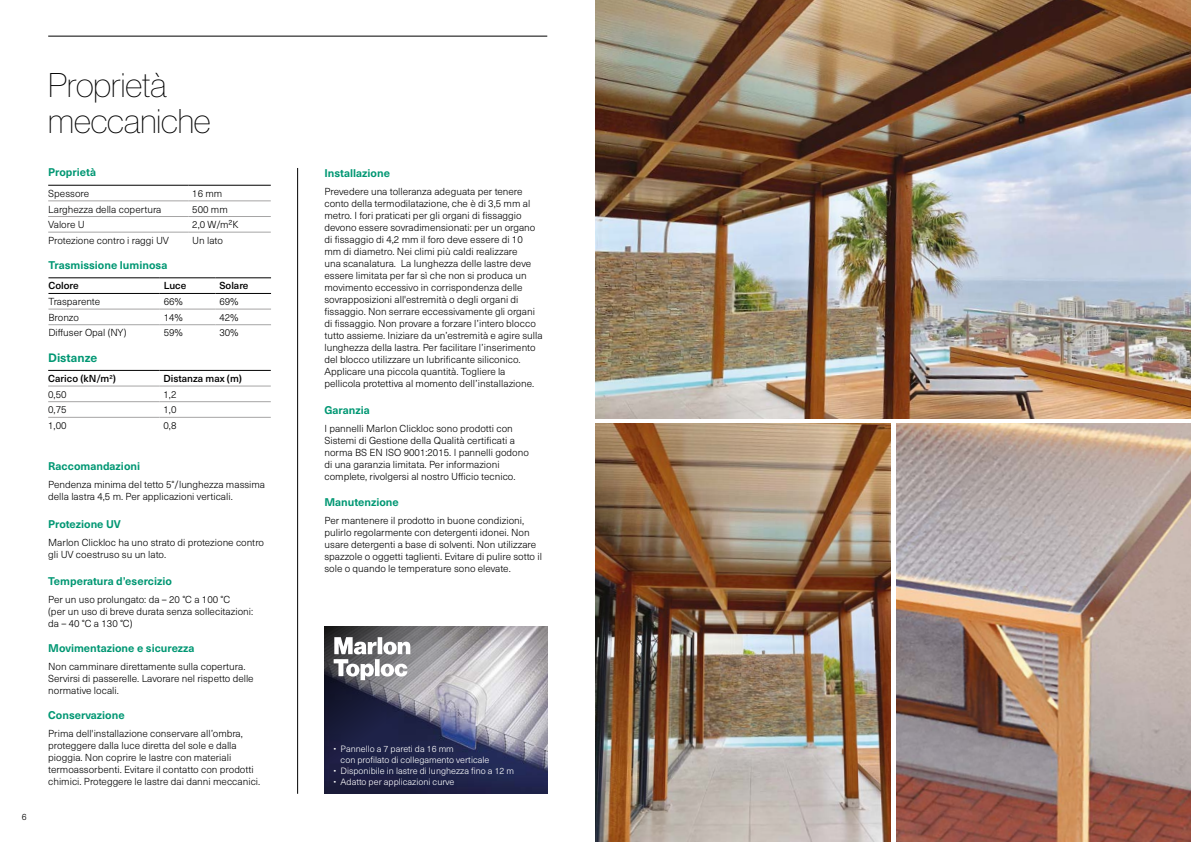
<style>
.page{position:relative;width:1191px;height:842px;background:#fff}
.page>*{position:absolute;margin:0;border:0;box-sizing:border-box;transform-origin:0 0}
.t1{font:33.5px/36.1px "N Haas Grotesk DS Pro 25 Th";color:#000}
.t2{font:700 12px "Neue Haas Unica W1 G";color:#009773}
.t3{font:700 11px "Neue Haas Unica W1 G";color:#009773}
.t4{font:300 10px/12px "Neue Haas Unica W1 G";color:#000}
.t5{font:500 10px "Neue Haas Unica W1 G";color:#000}
.t6{font:300 9px/10.8px "Neue Haas Unica W1 G";color:#fff}
.t7{font:300 9px "Neue Haas Unica W1 G";color:#000}
</style>
<div class="page">
<img style="left:595px;top:0;width:596px;height:418px">
<img style="left:595px;top:424px;width:295px;height:418px">
<img style="left:896px;top:424px;width:295px;height:418px">
<hr style="left:48px;top:278px;width:112px;height:1px;background:#000">
<hr style="left:160px;top:278px;width:55px;height:1px;background:#000">
<hr style="left:215px;top:278px;width:56px;height:1px;background:#000">
<hr style="left:48px;top:293px;width:112px;height:1px;background:#000">
<hr style="left:160px;top:293px;width:55px;height:1px;background:#000">
<hr style="left:215px;top:293px;width:56px;height:1px;background:#000">
<hr style="left:48px;top:309px;width:112px;height:1px;background:#a6a5a5">
<hr style="left:160px;top:309px;width:55px;height:1px;background:#a6a5a5">
<hr style="left:215px;top:309px;width:56px;height:1px;background:#a6a5a5">
<hr style="left:48px;top:325px;width:112px;height:1px;background:#a6a5a5">
<hr style="left:160px;top:325px;width:55px;height:1px;background:#a6a5a5">
<hr style="left:215px;top:325px;width:56px;height:1px;background:#a6a5a5">
<svg style="left:324px;top:626px;width:223px;height:168px;background:#67687d"></svg>
<svg style="left:334px;top:637px;width:76px;height:43px"></svg>
<hr style="left:48px;top:401px;width:111px;height:1px;background:#a6a5a5">
<hr style="left:159px;top:401px;width:112px;height:1px;background:#a6a5a5">
<hr style="left:48px;top:417px;width:111px;height:1px;background:#a6a5a5">
<hr style="left:159px;top:417px;width:112px;height:1px;background:#a6a5a5">
<hr style="left:48px;top:370px;width:111px;height:1px;background:#000">
<hr style="left:159px;top:370px;width:112px;height:1px;background:#000">
<hr style="left:48px;top:386px;width:111px;height:1px;background:#a6a5a5">
<hr style="left:159px;top:386px;width:112px;height:1px;background:#a6a5a5">
<hr style="left:297px;top:168px;width:1px;height:626px;background:#000">
<hr style="left:48px;top:185px;width:140px;height:1px;background:#000">
<hr style="left:188px;top:185px;width:83px;height:1px;background:#000">
<hr style="left:48px;top:201px;width:140px;height:1px;background:#a6a5a5">
<hr style="left:188px;top:201px;width:83px;height:1px;background:#a6a5a5">
<hr style="left:48px;top:216px;width:140px;height:1px;background:#a6a5a5">
<hr style="left:188px;top:216px;width:83px;height:1px;background:#a6a5a5">
<hr style="left:48px;top:232px;width:140px;height:1px;background:#a6a5a5">
<hr style="left:188px;top:232px;width:83px;height:1px;background:#a6a5a5">
<hr style="left:48px;top:36px;width:499px;height:1px;background:#000">
<p class="t7" style="left:22px;top:810px;width:6px">6</p>
<h1 class="t1" style="left:48px;top:67px;width:164px">Proprietà meccaniche</h1>
<p class="t3" style="left:48px;top:164px;width:49px">Proprietà</p>
<p class="t4" style="left:48px;top:187px;width:43px">Spessore</p>
<p class="t4" style="left:192px;top:187px;width:32px">16 mm</p>
<p class="t4" style="left:48px;top:202px;width:115px">Larghezza della copertura</p>
<p class="t4" style="left:192px;top:202px;width:37px">500 mm</p>
<p class="t4" style="left:48px;top:218px;width:38px">Valore U</p>
<p class="t4" style="left:192px;top:218px;width:48px">2,0 W/m²K</p>
<p class="t4" style="left:48px;top:234px;width:122px">Protezione contro i raggi UV</p>
<p class="t4" style="left:192px;top:234px;width:32px">Un lato</p>
<p class="t3" style="left:48px;top:257px;width:121px">Trasmissione luminosa</p>
<p class="t5" style="left:48px;top:278px;width:32px">Colore</p>
<p class="t5" style="left:164px;top:278px;width:24px">Luce</p>
<p class="t5" style="left:219px;top:278px;width:31px">Solare</p>
<p class="t4" style="left:48px;top:295px;width:53px">Trasparente</p>
<p class="t4" style="left:164px;top:295px;width:21px">66%</p>
<p class="t4" style="left:219px;top:295px;width:21px">69%</p>
<p class="t4" style="left:48px;top:311px;width:32px">Bronzo</p>
<p class="t4" style="left:164px;top:311px;width:21px">14%</p>
<p class="t4" style="left:219px;top:311px;width:21px">42%</p>
<p class="t4" style="left:48px;top:326px;width:80px">Diffuser Opal (NY)</p>
<p class="t4" style="left:164px;top:326px;width:21px">59%</p>
<p class="t4" style="left:219px;top:326px;width:21px">30%</p>
<p class="t2" style="left:48px;top:349px;width:51px">Distanze</p>
<p class="t5" style="left:48px;top:371px;width:69px">Carico (kN/m<sup>2</sup>)</p>
<p class="t5" style="left:163px;top:371px;width:80px">Distanza max (m)</p>
<p class="t4" style="left:48px;top:388px;width:20px">0,50</p>
<p class="t4" style="left:163px;top:388px;width:14px">1,2</p>
<p class="t4" style="left:48px;top:403px;width:20px">0,75</p>
<p class="t4" style="left:163px;top:403px;width:14px">1,0</p>
<p class="t4" style="left:48px;top:419px;width:20px">1,00</p>
<p class="t4" style="left:163px;top:419px;width:14px">0,8</p>
<p class="t3" style="left:48px;top:457px;width:93px">Raccomandazioni</p>
<p class="t4" style="left:48px;top:478px;width:218px">Pendenza minima del tetto 5°/lunghezza massima della lastra 4,5 m. Per applicazioni verticali.</p>
<p class="t3" style="left:48px;top:516px;width:74px">Protezione UV</p>
<p class="t4" style="left:48px;top:536px;width:217px">Marlon Clickloc ha uno strato di protezione contro gli UV coestruso su un lato.</p>
<p class="t3" style="left:48px;top:573px;width:125px">Temperatura d’esercizio</p>
<p class="t4" style="left:48px;top:593px;width:207px">Per un uso prolungato: da – 20 °C a 100 °C<br>(per un uso di breve durata senza sollecitazioni: da – 40 °C a 130 °C)</p>
<p class="t3" style="left:48px;top:640px;width:148px">Movimentazione e sicurezza</p>
<p class="t4" style="left:48px;top:660px;width:207px">Non camminare direttamente sulla copertura.<br>Servirsi di passerelle. Lavorare nel rispetto delle normative locali.</p>
<p class="t3" style="left:48px;top:707px;width:78px">Conservazione</p>
<p class="t4" style="left:48px;top:727px;width:213px">Prima dell'installazione conservare all’ombra, proteggere dalla luce diretta del sole e dalla pioggia. Non coprire le lastre con materiali termoassorbenti. Evitare il contatto con prodotti chimici. Proteggere le lastre dai danni meccanici.</p>
<p class="t3" style="left:324px;top:165px;width:67px">Installazione</p>
<p class="t4" style="left:324px;top:185px;width:220px">Prevedere una tolleranza adeguata per tenere conto della termodilatazione, che è di 3,5 mm al metro. I fori praticati per gli organi di fissaggio devono essere sovradimensionati: per un organo di fissaggio di 4,2 mm il foro deve essere di 10<br>mm di diametro. Nei climi più caldi realizzare<br>una scanalatura. La lunghezza delle lastre deve essere limitata per far sì che non si produca un movimento eccessivo in corrispondenza delle sovrapposizioni all'estremità o degli organi di fissaggio. Non serrare eccessivamente gli organi di fissaggio. Non provare a forzare l’intero blocco tutto assieme. Iniziare da un’estremità e agire sulla lunghezza della lastra. Per facilitare l’inserimento del blocco utilizzare un lubrificante siliconico.<br>Applicare una piccola quantità. Togliere la pellicola protettiva al momento dell’installazione.</p>
<p class="t3" style="left:324px;top:401px;width:47px">Garanzia</p>
<p class="t4" style="left:324px;top:421px;width:206px">I pannelli Marlon Clickloc sono prodotti con Sistemi di Gestione della Qualità certificati a norma BS EN ISO 9001:2015. I pannelli godono di una garanzia limitata. Per informazioni complete, rivolgersi al nostro Ufficio tecnico.</p>
<p class="t3" style="left:324px;top:494px;width:76px">Manutenzione</p>
<p class="t4" style="left:324px;top:514px;width:219px">Per mantenere il prodotto in buone condizioni, pulirlo regolarmente con detergenti idonei. Non usare detergenti a base di solventi. Non utilizzare spazzole o oggetti taglienti. Evitare di pulire sotto il sole o quando le temperature sono elevate.</p>
<p class="t6" style="left:341px;top:743px;width:150px;text-indent:-7px">• Pannello a 7 pareti da 16 mm<br>con profilato di collegamento verticale</p>
<p class="t6" style="left:334px;top:765px;width:182px">• Disponibile in lastre di lunghezza fino a 12 m</p>
<p class="t6" style="left:334px;top:776px;width:122px">• Adatto per applicazioni curve</p>
</div>
